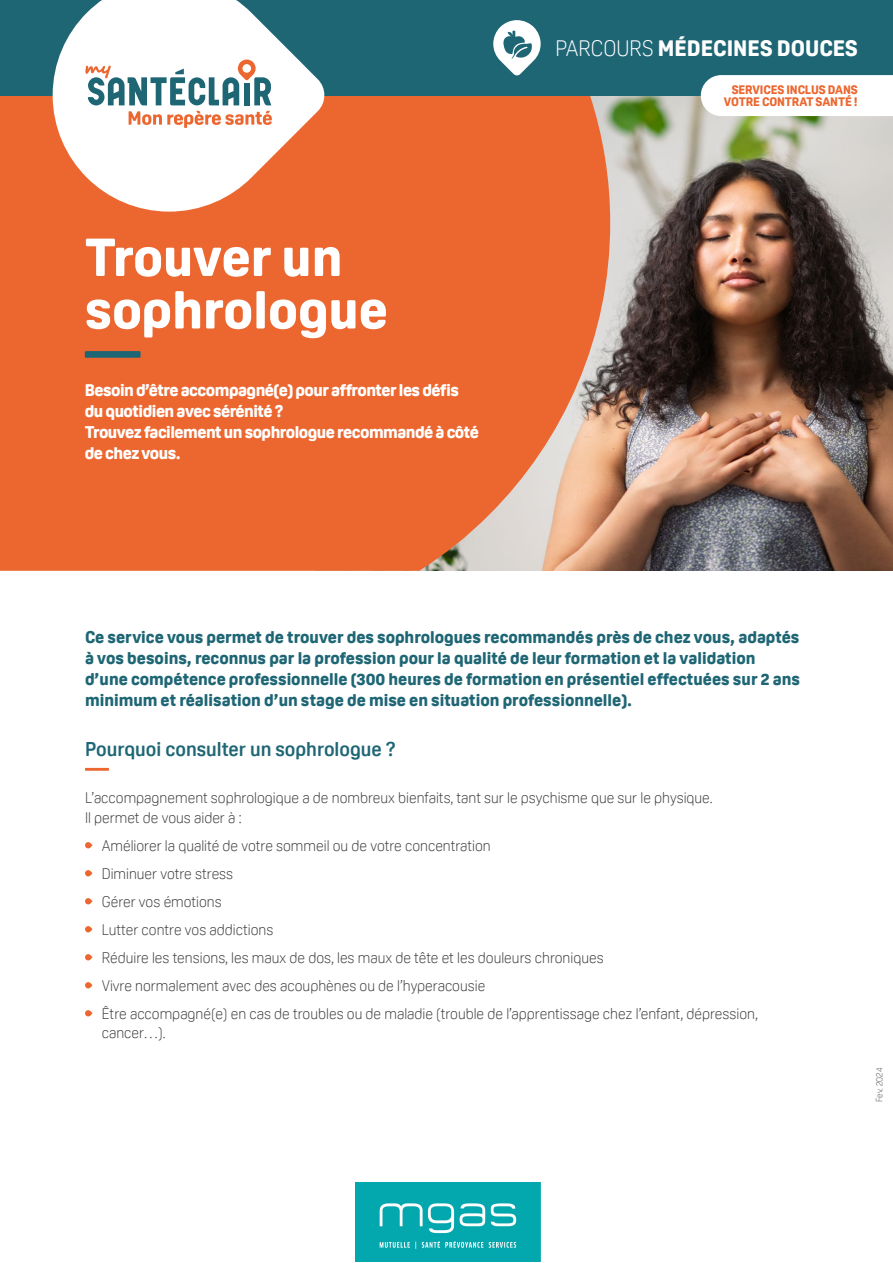
<style>
.page{position:relative;width:893px;height:1263px;background:#fff}
.page>*{position:absolute;margin:0;border:0;box-sizing:border-box;transform-origin:0 0}
.t1{font:800 52.5px/52.5px "Oscine";color:#fff}
.t2{font:800 21.75px "Oscine";color:#fff}
.t3{font:700 19.5px "Oscine";color:#1f6675}
.t4{font:800 16.5px/21px "Oscine";color:#1f6675}
.t5{font:800 16.5px/21px "Oscine";letter-spacing:-.03em;color:#fff}
.t6{font:300 15px/28px "Oscine";color:#3c3c3b}
.t7{font:800 12px/12px "Oscine";letter-spacing:-.01em;color:#ec672f;text-align:right}
.t8{font:300 9px "Oscine";color:#555454}
.s1{font-weight:300}
</style>
<div class="page">
<img style="left:610px;top:96px;width:283px;height:475px">
<svg style="left:0;top:96px;width:610px;height:475px;background:#ea6e39"></svg>
<div style="left:0;top:0;width:893px;height:96px;background:#1f6675"></div>
<div style="left:701px;top:75px;width:192px;height:41px;background:#fff"></div>
<svg style="left:53px;top:0;width:274px;height:212px"></svg>
<svg style="left:129px;top:111px;width:143px;height:17px"></svg>
<svg style="left:85px;top:60px;width:186px;height:45px"></svg>
<svg style="left:85px;top:351px;width:56px;height:7px"></svg>
<svg style="left:493px;top:20px;width:48px;height:55px"></svg>
<svg style="left:85px;top:768px;width:24px;height:3px"></svg>
<svg style="left:85px;top:842px;width:7px;height:6px"></svg>
<svg style="left:85px;top:870px;width:7px;height:6px"></svg>
<svg style="left:85px;top:898px;width:7px;height:6px"></svg>
<svg style="left:85px;top:926px;width:7px;height:6px"></svg>
<svg style="left:85px;top:954px;width:7px;height:6px"></svg>
<svg style="left:85px;top:982px;width:7px;height:6px"></svg>
<svg style="left:85px;top:1010px;width:7px;height:6px"></svg>
<img style="left:355px;top:1183px;width:185px;height:78px">
<h1 class="t1" style="left:85px;top:231px;width:304px">Trouver un sophrologue</h1>
<p class="t5" style="left:85px;top:379px;width:396px">Besoin d’être accompagné(e) pour affronter les défis du quotidien avec sérénité ?<br>Trouvez facilement un sophrologue recommandé à côté de chez vous.</p>
<h2 class="t2" style="left:555px;top:35px;width:304px"><span class="s1">PARCOURS</span> MÉDECINES DOUCES</h2>
<p class="t7" style="left:724px;top:84px;width:135px">SERVICES INCLUS DANS<br>VOTRE CONTRAT SANTÉ !</p>
<p class="t4" style="left:85px;top:627px;width:716px">Ce service vous permet de trouver des sophrologues recommandés près de chez vous, adaptés à vos besoins, reconnus par la profession pour la qualité de leur formation et la validation d’une compétence professionnelle (300 heures de formation en présentiel effectuées sur 2 ans minimum et réalisation d’un stage de mise en situation professionnelle).</p>
<h3 class="t3" style="left:85px;top:738px;width:313px">Pourquoi consulter un sophrologue ?</h3>
<p class="t6" style="left:85px;top:788px;width:629px;line-height:19.5px">L’accompagnement sophrologique a de nombreux bienfaits, tant sur le psychisme que sur le physique.<br>Il permet de vous aider à :</p>
<p class="t6" style="left:102px;top:831px;width:658px">Améliorer la qualité de votre sommeil ou de votre concentration<br>Diminuer votre stress<br>Gérer vos émotions<br>Lutter contre vos addictions<br>Réduire les tensions, les maux de dos, les maux de tête et les douleurs chroniques<br>Vivre normalement avec des acouphènes ou de l’hyperacousie<br>Être accompagné(e) en cas de troubles ou de maladie (trouble de l’apprentissage chez l’enfant, dépression,</p>
<p class="t6" style="left:102px;top:1019px;width:65px">cancer…).</p>
<p class="t8" style="left:874px;top:1102px;width:36px;rotate:-89deg">Fev. 2024</p>
</div>
